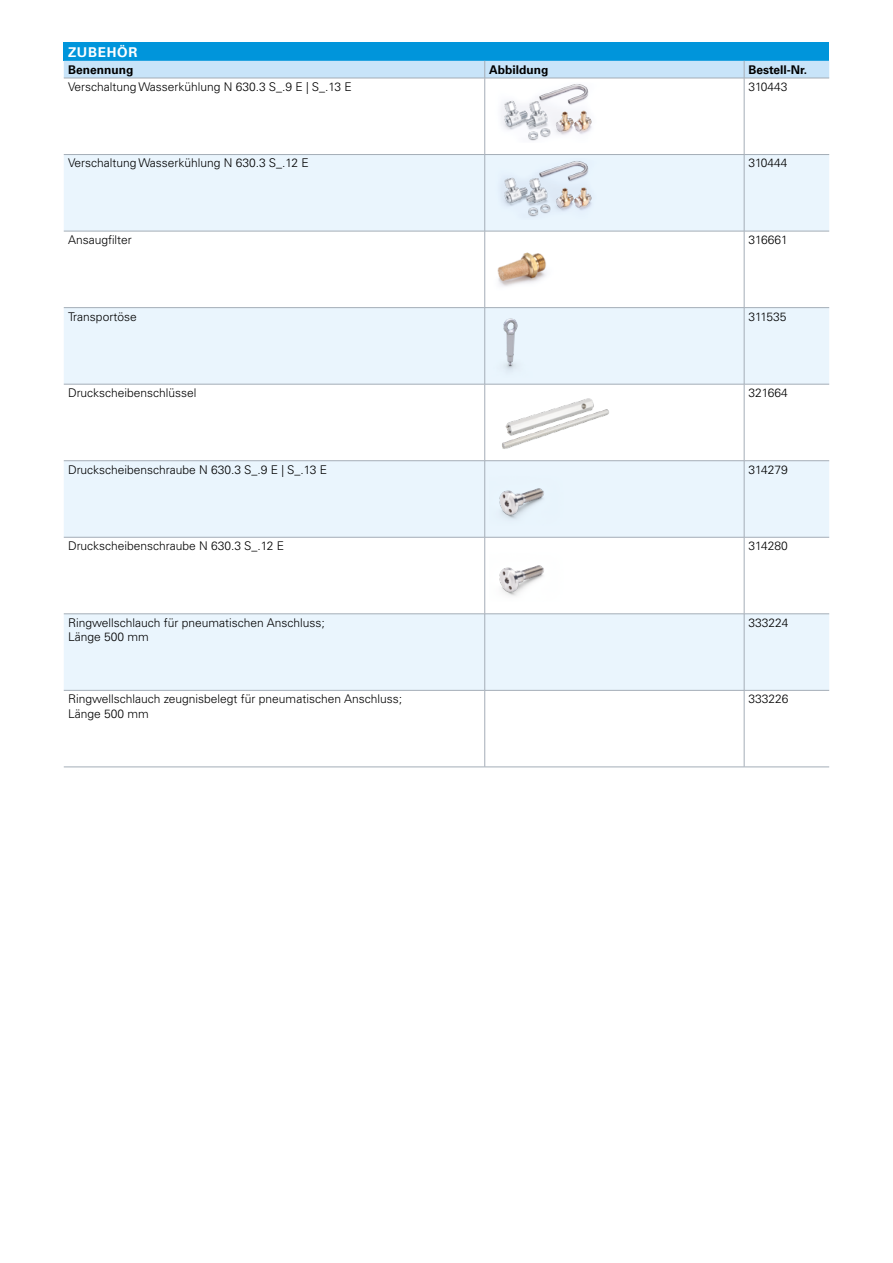
<style>
.page{position:relative;width:893px;height:1263px;background:#fff}
.page>*{position:absolute;margin:0;border:0;box-sizing:border-box;transform-origin:0 0}
.t1{font:700 13.5px "Univers LT Pro 65";letter-spacing:.05em;color:#fff}
.t2{font:300 12px/14.4px "Univers LT Pro 45";color:#000}
.t3{font:700 12px "Univers LT Pro 65";color:#000}
</style>
<div class="page">
<div style="left:64px;top:43px;width:765px;height:18px;background:#0095db"></div>
<svg style="left:64px;top:155px;width:765px;height:535px;fill:#eaf5fd"></svg>
<div style="left:64px;top:61px;width:765px;height:17px;background:#c8e4f9"></div>
<hr style="left:64px;top:78px;width:421px;height:1px;background:#a4adb7">
<hr style="left:485px;top:78px;width:259px;height:1px;background:#a4adb7">
<hr style="left:744px;top:78px;width:85px;height:1px;background:#a4adb7">
<hr style="left:64px;top:154px;width:421px;height:1px;background:#a4adb7">
<hr style="left:485px;top:154px;width:259px;height:1px;background:#a4adb7">
<hr style="left:744px;top:154px;width:85px;height:1px;background:#a4adb7">
<hr style="left:64px;top:231px;width:421px;height:1px;background:#a4adb7">
<hr style="left:485px;top:231px;width:259px;height:1px;background:#a4adb7">
<hr style="left:744px;top:231px;width:85px;height:1px;background:#a4adb7">
<hr style="left:64px;top:307px;width:421px;height:1px;background:#a4adb7">
<hr style="left:485px;top:307px;width:259px;height:1px;background:#a4adb7">
<hr style="left:744px;top:307px;width:85px;height:1px;background:#a4adb7">
<hr style="left:64px;top:384px;width:421px;height:1px;background:#a4adb7">
<hr style="left:485px;top:384px;width:259px;height:1px;background:#a4adb7">
<hr style="left:744px;top:384px;width:85px;height:1px;background:#a4adb7">
<hr style="left:64px;top:460px;width:421px;height:1px;background:#a4adb7">
<hr style="left:485px;top:460px;width:259px;height:1px;background:#a4adb7">
<hr style="left:744px;top:460px;width:85px;height:1px;background:#a4adb7">
<hr style="left:64px;top:537px;width:421px;height:1px;background:#a4adb7">
<hr style="left:485px;top:537px;width:259px;height:1px;background:#a4adb7">
<hr style="left:744px;top:537px;width:85px;height:1px;background:#a4adb7">
<hr style="left:64px;top:613px;width:421px;height:1px;background:#a4adb7">
<hr style="left:485px;top:613px;width:259px;height:1px;background:#a4adb7">
<hr style="left:744px;top:613px;width:85px;height:1px;background:#a4adb7">
<hr style="left:64px;top:690px;width:421px;height:1px;background:#a4adb7">
<hr style="left:485px;top:690px;width:259px;height:1px;background:#a4adb7">
<hr style="left:744px;top:690px;width:85px;height:1px;background:#a4adb7">
<hr style="left:64px;top:767px;width:421px;height:1px;background:#a4adb7">
<hr style="left:485px;top:767px;width:259px;height:1px;background:#a4adb7">
<hr style="left:744px;top:767px;width:85px;height:1px;background:#a4adb7">
<hr style="left:484px;top:78px;width:1px;height:76px;background:#a4adb7">
<hr style="left:744px;top:78px;width:1px;height:76px;background:#a4adb7">
<hr style="left:484px;top:155px;width:1px;height:76px;background:#a4adb7">
<hr style="left:744px;top:155px;width:1px;height:76px;background:#a4adb7">
<hr style="left:484px;top:231px;width:1px;height:76px;background:#a4adb7">
<hr style="left:744px;top:231px;width:1px;height:76px;background:#a4adb7">
<hr style="left:484px;top:308px;width:1px;height:76px;background:#a4adb7">
<hr style="left:744px;top:308px;width:1px;height:76px;background:#a4adb7">
<hr style="left:484px;top:384px;width:1px;height:76px;background:#a4adb7">
<hr style="left:744px;top:384px;width:1px;height:76px;background:#a4adb7">
<hr style="left:484px;top:461px;width:1px;height:76px;background:#a4adb7">
<hr style="left:744px;top:461px;width:1px;height:76px;background:#a4adb7">
<hr style="left:484px;top:537px;width:1px;height:77px;background:#a4adb7">
<hr style="left:744px;top:537px;width:1px;height:77px;background:#a4adb7">
<hr style="left:484px;top:614px;width:1px;height:76px;background:#a4adb7">
<hr style="left:744px;top:614px;width:1px;height:76px;background:#a4adb7">
<hr style="left:484px;top:690px;width:1px;height:77px;background:#a4adb7">
<hr style="left:744px;top:690px;width:1px;height:77px;background:#a4adb7">
<img style="left:501px;top:84px;width:91px;height:57px">
<img style="left:492px;top:159px;width:117px;height:60px">
<img style="left:489px;top:235px;width:82px;height:65px">
<img style="left:498px;top:253px;width:48px;height:27px">
<img style="left:489px;top:312px;width:68px;height:65px">
<img style="left:489px;top:388px;width:135px;height:65px">
<img style="left:489px;top:465px;width:88px;height:60px">
<img style="left:489px;top:541px;width:88px;height:61px">
<p class="t1" style="left:68px;top:42px;width:71px">ZUBEHÖR</p>
<p class="t3" style="left:68px;top:61px;width:67px">Benennung</p>
<p class="t3" style="left:489px;top:61px;width:61px">Abbildung</p>
<p class="t3" style="left:748px;top:61px;width:60px">Bestell-Nr.</p>
<p class="t2" style="left:68px;top:79px;width:285px">Verschaltung Wasserkühlung N 630.3 S_.9 E | S_.13 E</p>
<p class="t2" style="left:748px;top:79px;width:41px">310443</p>
<p class="t2" style="left:68px;top:156px;width:242px">Verschaltung Wasserkühlung N 630.3 S_.12 E</p>
<p class="t2" style="left:748px;top:156px;width:41px">310444</p>
<p class="t2" style="left:68px;top:232px;width:65px">Ansaugfilter</p>
<p class="t2" style="left:748px;top:232px;width:41px">316661</p>
<p class="t2" style="left:68px;top:309px;width:70px">Transportöse</p>
<p class="t2" style="left:748px;top:309px;width:40px">311535</p>
<p class="t2" style="left:68px;top:385px;width:130px">Druckscheibenschlüssel</p>
<p class="t2" style="left:748px;top:385px;width:41px">321664</p>
<p class="t2" style="left:68px;top:462px;width:261px">Druckscheibenschraube N 630.3 S_.9 E | S_.13 E</p>
<p class="t2" style="left:748px;top:462px;width:41px">314279</p>
<p class="t2" style="left:68px;top:538px;width:218px">Druckscheibenschraube N 630.3 S_.12 E</p>
<p class="t2" style="left:748px;top:538px;width:41px">314280</p>
<p class="t2" style="left:68px;top:615px;width:258px">Ringwellschlauch für pneumatischen Anschluss;<br>Länge 500 mm</p>
<p class="t2" style="left:748px;top:615px;width:42px">333224</p>
<p class="t2" style="left:68px;top:691px;width:336px">Ringwellschlauch zeugnisbelegt für pneumatischen Anschluss;<br>Länge 500 mm</p>
<p class="t2" style="left:748px;top:691px;width:42px">333226</p>
</div>
